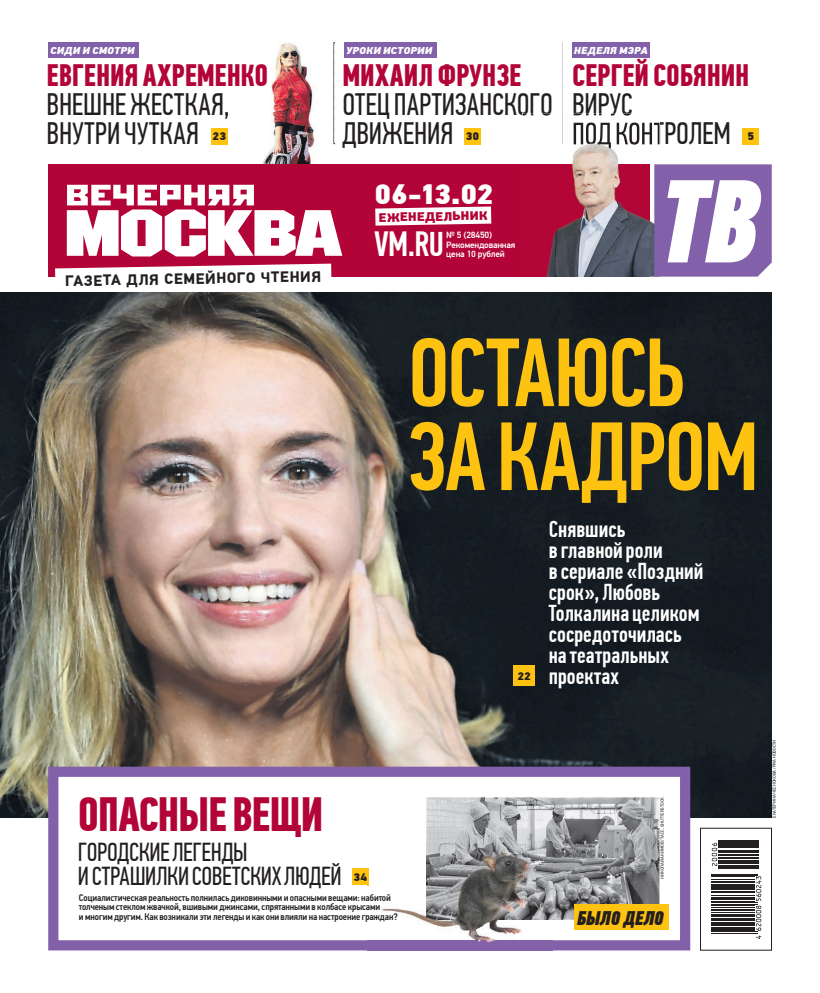
<style>
.page{position:relative;width:820px;height:993px;background:#fff}
.page>*{position:absolute;margin:0;border:0;box-sizing:border-box;transform-origin:0 0}
.t1{font:italic 118px "PF Din Text Comp Pro X Black";color:#fff}
.t2{font:500 97px/83.8px "PF Din Text Comp Pro";letter-spacing:-.02em;color:#fec210}
.t3{font:700 48px "PF Din Text Comp Pro";letter-spacing:-.03em;color:#b30437}
.t4{font:500 35px "PF Din Text Comp Pro";color:#fff}
.t5{font:31px/29px "PF Din Text Comp Pro";color:#231f20}
.t6{font:700 31px/29px "PF Din Text Comp Pro";letter-spacing:-.005em;color:#b30437}
.t7{font:900 28px "PF Din Text Pro";color:#fff}
.t8{font:26px/24px "PF Din Text Comp Pro";letter-spacing:-.01em;color:#231f20}
.t9{font:500 23px/21px "PF Din Text Comp Pro";color:#fff}
.t10{font:italic 19.7px "PF Din Text Comp Pro X Black";letter-spacing:-.005em;color:#231f20}
.t11{font:700 15px "PF Din Text Pro";color:#231f20}
.t12{font:900 12.3px "PF Din Text Pro";color:#b30437}
.t13{font:900 11px "PF Din Text Pro";color:#231f20}
.t14{font:italic 900 10px "PF Din Text Pro";letter-spacing:.01em;color:#fff}
.t15{font:500 9.6px/9.5px "PF Din Text Cond Pro";letter-spacing:-.01em;color:#231f20}
.t16{font:500 9px/10px "PF Din Text Pro";letter-spacing:-.02em;color:#fff}
.t17{font:4.5px "PF Din Text Pro";color:#231f20}
.s1{font-weight:700;color:#b30437}
.s2{font-weight:400;color:#231f20}
</style>
<div class="page">
<img style="left:262px;top:42px;width:53px;height:122px">
<div style="left:48px;top:164px;width:601px;height:112px;background:#b30437"></div>
<svg style="left:67px;top:185px;width:275px;height:71px"></svg>
<div style="left:48px;top:43px;width:91px;height:15px;background:#8361aa"></div>
<div style="left:344px;top:43px;width:92px;height:15px;background:#8361aa"></div>
<div style="left:571px;top:43px;width:78px;height:15px;background:#8361aa"></div>
<svg style="left:375px;top:206px;width:116px;height:19px;background:#f6e3e9"></svg>
<svg style="left:333px;top:43px;width:1px;height:101px"></svg>
<div style="left:211px;top:128px;width:16px;height:16px;background:#fec210"></div>
<div style="left:464px;top:128px;width:16px;height:16px;background:#fec210"></div>
<div style="left:742px;top:128px;width:16px;height:16px;background:#fec210"></div>
<svg style="left:55px;top:263px;width:276px;height:14px"></svg>
<hr style="left:711px;top:932px;width:47px;height:1px;background:#231f20">
<hr style="left:711px;top:931px;width:47px;height:1px;background:#231f20">
<hr style="left:711px;top:929px;width:43px;height:1px;background:#231f20">
<hr style="left:711px;top:926px;width:43px;height:3px;background:#231f20">
<hr style="left:711px;top:924px;width:43px;height:1px;background:#231f20">
<hr style="left:711px;top:922px;width:43px;height:1px;background:#231f20">
<hr style="left:711px;top:919px;width:43px;height:1px;background:#231f20">
<hr style="left:711px;top:917px;width:43px;height:1px;background:#231f20">
<hr style="left:711px;top:914px;width:43px;height:2px;background:#231f20">
<hr style="left:711px;top:913px;width:43px;height:1px;background:#231f20">
<hr style="left:711px;top:912px;width:43px;height:1px;background:#231f20">
<hr style="left:711px;top:909px;width:43px;height:2px;background:#231f20">
<hr style="left:711px;top:906px;width:43px;height:1px;background:#231f20">
<hr style="left:711px;top:904px;width:43px;height:1px;background:#231f20">
<hr style="left:711px;top:903px;width:47px;height:1px;background:#231f20">
<hr style="left:711px;top:902px;width:47px;height:1px;background:#231f20">
<hr style="left:711px;top:901px;width:43px;height:1px;background:#231f20">
<hr style="left:711px;top:897px;width:43px;height:2px;background:#231f20">
<hr style="left:711px;top:896px;width:43px;height:1px;background:#231f20">
<hr style="left:711px;top:895px;width:43px;height:1px;background:#231f20">
<hr style="left:711px;top:890px;width:43px;height:2px;background:#231f20">
<hr style="left:711px;top:889px;width:43px;height:1px;background:#231f20">
<hr style="left:711px;top:887px;width:43px;height:1px;background:#231f20">
<hr style="left:711px;top:885px;width:43px;height:1px;background:#231f20">
<hr style="left:711px;top:883px;width:43px;height:1px;background:#231f20">
<hr style="left:711px;top:880px;width:43px;height:2px;background:#231f20">
<svg style="left:755px;top:875px;width:6px;height:63px"></svg>
<hr style="left:711px;top:879px;width:43px;height:1px;background:#231f20">
<hr style="left:711px;top:875px;width:43px;height:1px;background:#231f20">
<hr style="left:711px;top:874px;width:47px;height:1px;background:#231f20">
<hr style="left:711px;top:873px;width:47px;height:1px;background:#231f20">
<hr style="left:717px;top:868px;width:41px;height:1px;background:#231f20">
<hr style="left:717px;top:866px;width:41px;height:1px;background:#231f20">
<hr style="left:717px;top:864px;width:41px;height:1px;background:#231f20">
<hr style="left:717px;top:862px;width:41px;height:1px;background:#231f20">
<hr style="left:717px;top:860px;width:41px;height:1px;background:#231f20">
<hr style="left:717px;top:859px;width:41px;height:1px;background:#231f20">
<hr style="left:717px;top:856px;width:41px;height:2px;background:#231f20">
<hr style="left:717px;top:855px;width:41px;height:1px;background:#231f20">
<hr style="left:717px;top:853px;width:41px;height:1px;background:#231f20">
<hr style="left:717px;top:850px;width:41px;height:2px;background:#231f20">
<hr style="left:717px;top:849px;width:41px;height:1px;background:#231f20">
<hr style="left:717px;top:846px;width:41px;height:1px;background:#231f20">
<hr style="left:717px;top:845px;width:41px;height:1px;background:#231f20">
<hr style="left:717px;top:843px;width:41px;height:1px;background:#231f20">
<svg style="left:711px;top:842px;width:5px;height:23px"></svg>
<hr style="left:717px;top:842px;width:41px;height:1px;background:#231f20">
<hr style="left:717px;top:839px;width:41px;height:3px;background:#231f20">
<div style="left:700px;top:827px;width:71px;height:123px;border:1px solid #231f20"></div>
<img style="left:0;top:293px;width:771px;height:524px">
<div style="left:513px;top:665px;width:22px;height:20px;background:#fec210"></div>
<svg style="left:48px;top:766px;width:642px;height:184px"></svg>
<div style="left:352px;top:868px;width:16px;height:16px;background:#fec210"></div>
<img style="left:562px;top:113px;width:92px;height:163px">
<img style="left:546px;top:164px;width:103px;height:112px">
<img style="left:522px;top:113px;width:28px;height:3px">
<img style="left:573px;top:113px;width:58px;height:2px">
<img style="left:573px;top:122px;width:86px;height:26px">
<div style="left:654px;top:164px;width:117px;height:112px;background:#8361aa"></div>
<img style="left:426px;top:797px;width:233px;height:122px">
<div style="left:574px;top:904px;width:94px;height:25px;background:#fec210"></div>
<img style="left:368px;top:840px;width:184px;height:111px">
<img style="left:368px;top:893px;width:22px;height:9px">
<svg style="left:368px;top:903px;width:12px;height:9px"></svg>
<img style="left:368px;top:912px;width:29px;height:9px">
<svg style="left:368px;top:868px;width:1px;height:16px"></svg>
<img style="left:426px;top:840px;width:126px;height:79px">
<p class="t14" style="left:50px;top:46px;width:86px">СИДИ И СМОТРИ</p>
<p class="t14" style="left:345px;top:46px;width:88px">УРОКИ ИСТОРИИ</p>
<p class="t14" style="left:573px;top:46px;width:75px">НЕДЕЛЯ МЭРА</p>
<p class="t5" style="left:47px;top:64px;width:223px"><span class="s1">ЕВГЕНИЯ АХРЕМЕНКО<br></span>ВНЕШНЕЖЕСТКАЯ,<br>ВНУТРИ ЧУТКАЯ</p>
<p class="t5" style="left:342px;top:64px;width:212px"><span class="s1">МИХАИЛФРУНЗЕ<br></span>ОТЕЦ ПАРТИЗАНСКОГО<br>ДВИЖЕНИЯ</p>
<p class="t6" style="left:571px;top:64px;width:179px">СЕРГЕЙ СОБЯНИН<br><span class="s2">ВИРУС</span></p>
<p class="t13" style="left:212px;top:132px;width:15px">23</p>
<p class="t13" style="left:465px;top:132px;width:15px">30</p>
<p class="t5" style="left:571px;top:122px;width:160px">ПОД КОНТРОЛЕМ</p>
<p class="t13" style="left:747px;top:132px;width:8px">5</p>
<p class="t7" style="left:374px;top:183px;width:121px">06-13.02</p>
<p class="t4" style="left:374px;top:230px;width:71px">VM.RU</p>
<p class="t16" style="left:446px;top:230px;width:71px">№ 5 (28450)<br>Рекомендованная</p>
<p class="t1" style="left:659px;top:174px;width:102px">ТВ</p>
<p class="t12" style="left:378px;top:212px;width:110px;rotate:-1deg">ЕЖЕНЕДЕЛЬНИК</p>
<p class="t16" style="left:446px;top:249px;width:60px">цена 10 рублей</p>
<p class="t11" style="left:65px;top:275px;width:257px;rotate:-1deg">ГАЗЕТА ДЛЯ СЕМЕЙНОГО ЧТЕНИЯ</p>
<p class="t2" style="left:408px;top:340px;width:352px">ОСТАЮСЬ<br>ЗАКАДРОМ</p>
<p class="t13" style="left:517px;top:671px;width:15px">22</p>
<p class="t9" style="left:548px;top:520px;width:156px">Снявшись вглавной роли всериале «Поздний срок», Любовь<br>Толкалина целиком сосредоточилась натеатральных проектах</p>
<p class="t3" style="left:78px;top:795px;width:247px">ОПАСНЫЕВЕЩИ</p>
<p class="t8" style="left:78px;top:842px;width:265px">ГОРОДСКИЕЛЕГЕНДЫ<br>ИСТРАШИЛКИСОВЕТСКИХЛЮДЕЙ</p>
<p class="t15" style="left:79px;top:893px;width:320px">Социалистическая реальность полнилась диковинными и опасными вещами: набитой толченымстекломжвачкой, вшивыми джинсами, спрятанными в колбасе крысами<br>и многимдругим. Как возникали эти легендыи как они влияли на настроение граждан?</p>
<p class="t13" style="left:353px;top:872px;width:15px">34</p>
<p class="t17" style="left:660px;top:878px;width:83px;rotate:-90deg">НИКОЛАЙАКИМОВ / ТАСС, SHUTTERSTOCK</p>
<p class="t10" style="left:576px;top:909px;width:88px">БЫЛО ДЕЛО</p>
<p class="t17" style="left:772px;top:817px;width:79px;rotate:-90deg">ЕКАТЕРИНАЧЕСНОКОВА / РИАНОВОСТИ</p>
</div>
